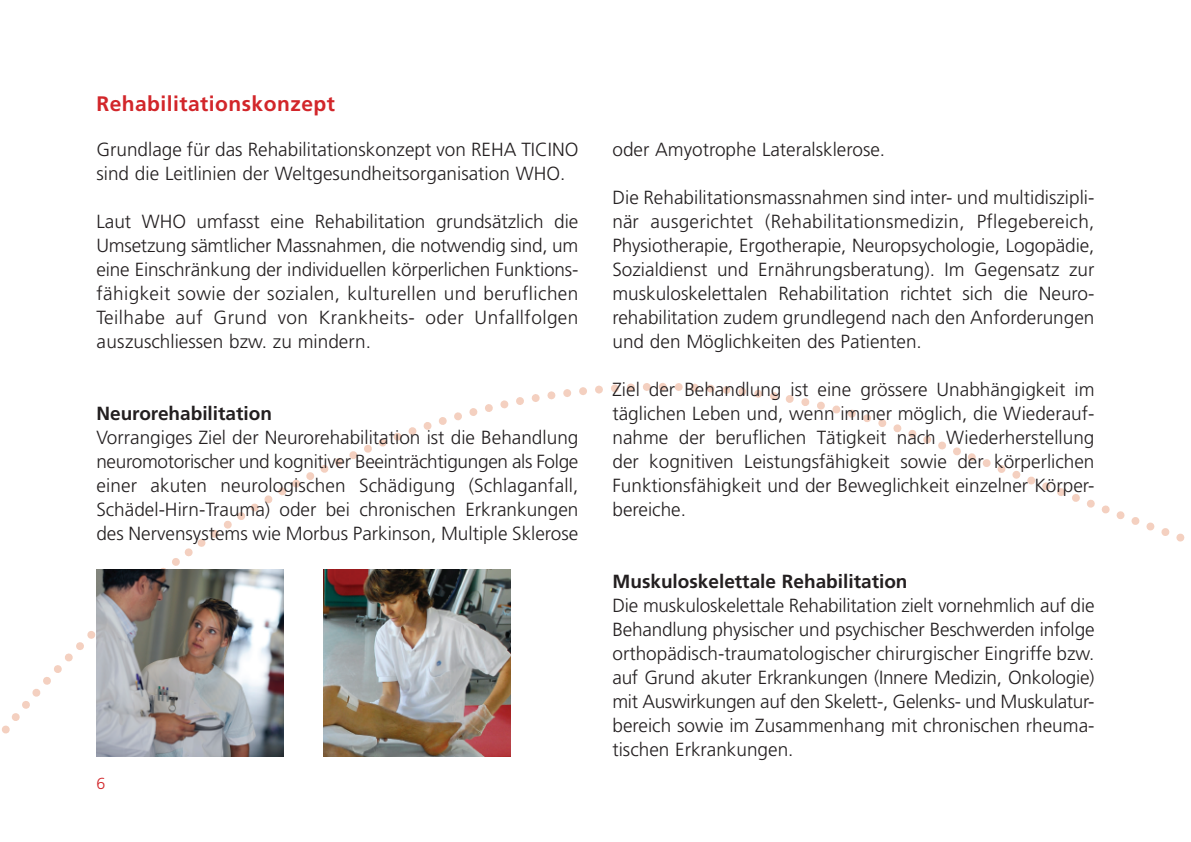
<style>
.page{position:relative;width:1191px;height:842px;background:#fff}
.page>*{position:absolute;margin:0;border:0;box-sizing:border-box;transform-origin:0 0}
.t1{font:700 21px "Frutiger";letter-spacing:.02em;color:#d2262a}
.t2{font:300 19px/24px "Frutiger";color:#231f20;text-align:justify}
.t3{font:700 19px "Frutiger";color:#231f20}
.t4{font:300 16px "Frutiger";color:#d2262a}
</style>
<div class="page">
<svg style="left:2px;top:383px;width:1183px;height:374px"></svg>
<img style="left:96px;top:570px;width:187px;height:187px">
<img style="left:323px;top:570px;width:187px;height:187px">
<p class="t1" style="left:96px;top:96px;width:240px">Rehabilitationskonzept</p>
<p class="t2" style="left:96px;top:139px;width:483px">Grundlage für das Rehabilitationskonzept von REHA TICINO sind die Leitlinien der Weltgesundheitsorganisation WHO.</p>
<p class="t2" style="left:96px;top:211px;width:483px">Laut WHO umfasst eine Rehabilitation grundsätzlich die Umsetzung sämtlicher Massnahmen, die notwendig sind, um eine Einschränkung der individuellen körperlichen Funktions&shy;fähigkeit sowie der sozialen, kulturellen und beruflichen Teilhabe auf Grund von Krankheits- oder Unfallfolgen auszuschliessen bzw. zu mindern.</p>
<p class="t3" style="left:96px;top:406px;width:177px">Neurorehabilitation</p>
<p class="t2" style="left:96px;top:427px;width:483px">Vorrangiges Ziel der Neurorehabilitation ist die Behandlung neuromotorischer und kognitiver Beeinträchtigungen als Folge einer akuten neurologischen Schädigung (Schlaganfall, Schädel-Hirn-Trauma) oder bei chronischen Erkrankungen des Nervensystems wie Morbus Parkinson, Multiple Sklerose</p>
<p class="t4" style="left:96px;top:777px;width:10px">6</p>
<p class="t2" style="left:612px;top:139px;width:274px">oder Amyotrophe Lateralsklerose.</p>
<p class="t2" style="left:612px;top:187px;width:483px">Die Rehabilitationsmassnahmen sind inter- und multidiszipli&shy;när ausgerichtet (Rehabilitationsmedizin, Pflegebereich, Physiotherapie, Ergotherapie, Neuropsychologie, Logopädie, Sozialdienst und Ernährungsberatung). Im Gegensatz zur muskuloskelettalen Rehabilitation richtet sich die Neuro&shy;rehabilitation zudem grundlegend nach den Anforderungen und den Möglichkeiten des Patienten.</p>
<p class="t2" style="left:612px;top:379px;width:483px">Ziel der Behandlung ist eine grössere Unabhängigkeit im täglichen Leben und, wenn immer möglich, die Wiederauf&shy;nahme der beruflichen Tätigkeit nach Wiederherstellung der kognitiven Leistungsfähigkeit sowie der körperlichen Funktionsfähigkeit und der Beweglichkeit einzelner Körper&shy;bereiche.</p>
<p class="t3" style="left:612px;top:574px;width:297px">Muskuloskelettale Rehabilitation</p>
<p class="t2" style="left:612px;top:595px;width:483px">Die muskuloskelettale Rehabilitation zielt vornehmlich auf die Behandlung physischer und psychischer Beschwerden infolge orthopädisch-traumatologischer chirurgischer Eingriffe bzw. auf Grund akuter Erkrankungen (Innere Medizin, Onkologie) mit Auswirkungen auf den Skelett-, Gelenks- und Muskulatur&shy;bereich sowie im Zusammenhang mit chronischen rheuma&shy;tischen Erkrankungen.</p>
</div>
